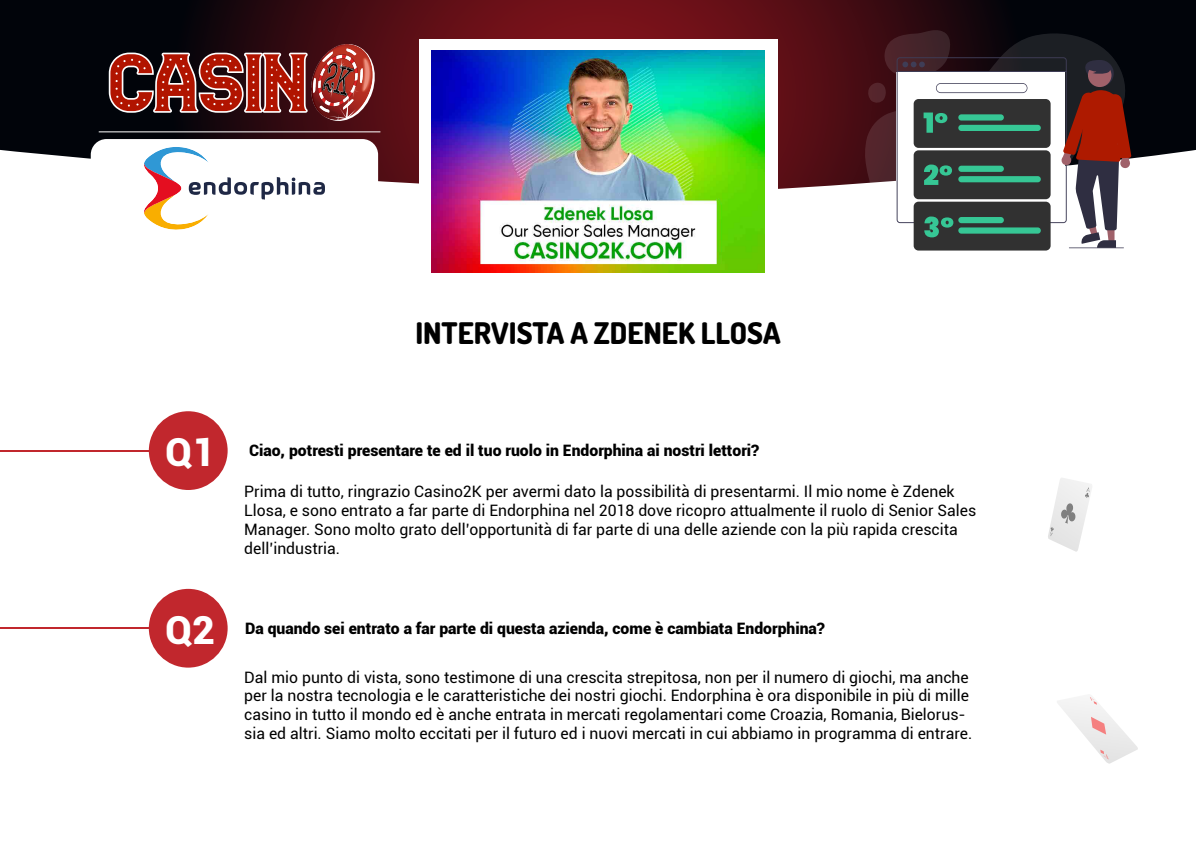
<style>
.page{position:relative;width:1196px;height:847px;background:#fff}
.page>*{position:absolute;margin:0;border:0;box-sizing:border-box;transform-origin:0 0}
.t1{font:900 38.68px "Roboto";color:#fff}
.t2{font:800 29.75px "Dosis";color:#000}
.t3{font:15.75px/18.9px "Roboto";color:#000}
.t4{font:900 15.75px "Roboto";color:#000}
</style>
<div class="page">
<svg style="left:0;top:0;width:1195px;height:189px;background:#3c181e"></svg>
<div style="left:913px;top:202px;width:137px;height:49px;background:#313131;border-radius:5px"></div>
<svg style="left:867px;top:30px;width:277px;height:218px"></svg>
<div style="left:149px;top:411px;width:79px;height:79px;background:#c1272d;border-radius:50%"></div>
<div style="left:149px;top:589px;width:79px;height:79px;background:#c1272d;border-radius:50%"></div>
<hr style="left:0;top:450px;width:149px;height:2px;background:#c1272d">
<hr style="left:0;top:627px;width:149px;height:2px;background:#c1272d">
<hr style="left:99px;top:131px;width:281px;height:1px;background:#fff">
<svg style="left:109px;top:40px;width:270px;height:85px;background:#75322e"></svg>
<svg style="left:1048px;top:478px;width:44px;height:74px"></svg>
<svg style="left:1057px;top:697px;width:80px;height:67px"></svg>
<div style="left:91px;top:139px;width:287px;height:99px;background:#fff;border-radius:16px"></div>
<svg style="left:144px;top:147px;width:181px;height:83px"></svg>
<div style="left:419px;top:39px;width:359px;height:240px;background:#fff"></div>
<img style="left:431px;top:51px;width:333px;height:222px">
<h2 class="t2" style="left:415px;top:314px;width:367px">INTERVISTA A ZDENEK LLOSA</h2>
<h1 class="t1" style="left:165px;top:425px;width:51px">Q1</h1>
<p class="t4" style="left:249px;top:439px;width:511px">Ciao, potresti presentare te ed il tuo ruolo in Endorphina ai nostri lettori?</p>
<p class="t3" style="left:244px;top:481px;width:733px">Prima di tutto, ringrazio Casino2K per avermi dato la possibilità di presentarmi. Il mio nome è Zdenek Llosa, e sono entrato a far parte di Endorphina nel 2018 dove ricopro attualmente il ruolo di Senior Sales Manager. Sono molto grato dell’opportunità di far parte di una delle aziende con la più rapida crescita dell’industria.</p>
<h1 class="t1" style="left:165px;top:603px;width:51px">Q2</h1>
<p class="t4" style="left:245px;top:617px;width:581px">Da quando sei entrato a far parte di questa azienda, come è cambiata Endorphina?</p>
<p class="t3" style="left:244px;top:667px;width:729px">Dal mio punto di vista, sono testimone di una crescita strepitosa, non per il numero di giochi, ma anche per la nostra tecnologia e le caratteristiche dei nostri giochi. Endorphina è ora disponibile in più di mille casino in tutto il mondo ed è anche entrata in mercati regolamentari come Croazia, Romania, Bielorus&shy;sia ed altri. Siamo molto eccitati per il futuro ed i nuovi mercati in cui abbiamo in programma di entrare.</p>
</div>
